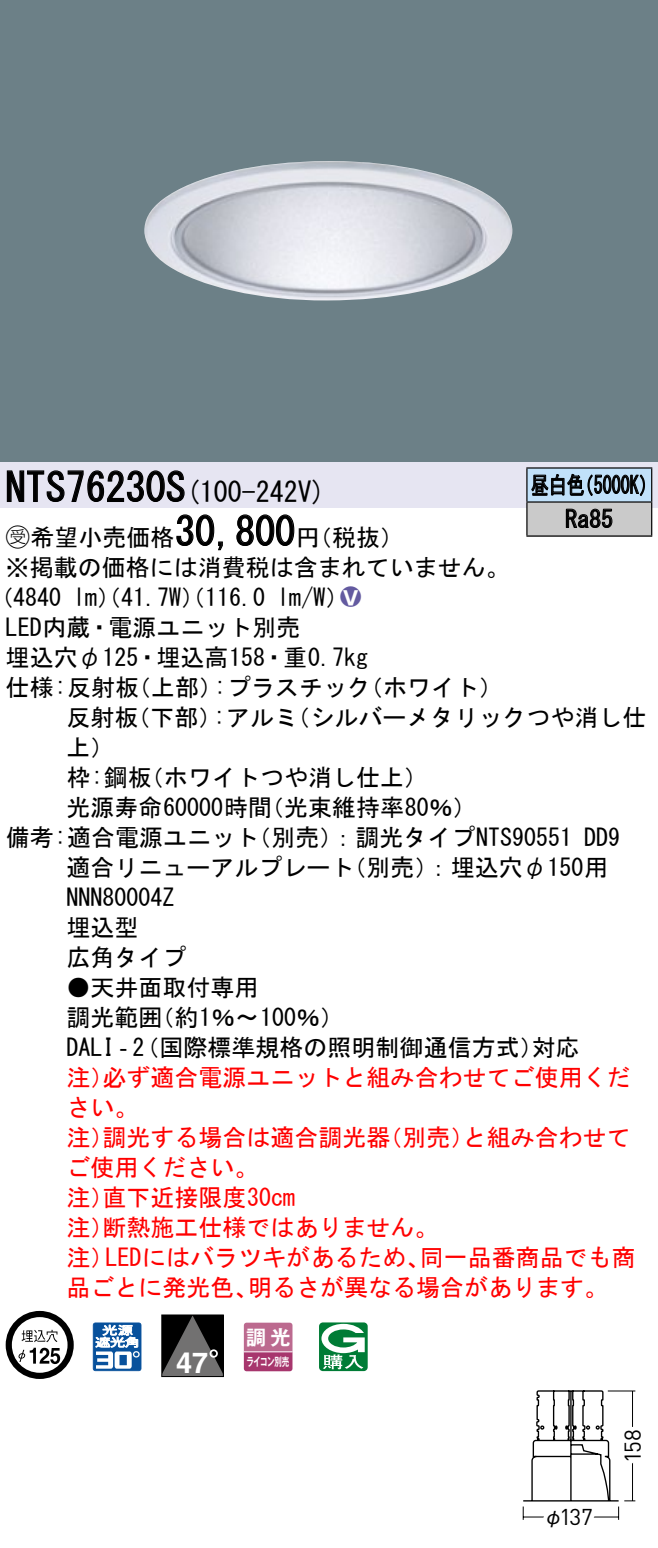
<style>
.page{position:relative;width:658px;height:1548px;background:#fff}
.page>*{position:absolute;margin:0;border:0;box-sizing:border-box;transform-origin:0 0}
.t1{font:40px "MS Gothic";color:#000}
.t2{font:700 28.8px "Helvetica LT Std";color:#fff}
.t3{font:28px "MS Gothic";color:#000}
.t4{font:24px/30px "MS Gothic";color:#000}
.t5{font:24px/30px "MS Gothic";color:#f00}
.t6{font:24px/34px "MS Gothic";color:#000;scale:.75 1}
.t7{font:24px "Ford Classification 1";color:#635aa0}
.t8{font:22.8px "DINOT";letter-spacing:-.045em;color:#000}
.t9{font:20px "Gothic MB101 Pro De Bold 90 pv RKSJ H";color:#fff}
.t10{font:20px "Gothic BBB Pro Medium 90 pv RKSJ H";color:#000}
.t11{font:11.6px "Gothic MB101 Pro De Bold 90 pv RKSJ H";letter-spacing:-.05em;color:#fff;scale:.65 1}
.s1{font-size:40px}
.s2{font-family:"Ford Classification 1"}
.s3{color:#fff}
</style>
<div class="page">
<div style="left:0;top:0;width:658px;height:462px;background:#6c8087"></div>
<img style="left:144px;top:161px;width:368px;height:140px">
<div style="left:0;top:462px;width:658px;height:45px;background:#e6e5f2"></div>
<svg style="left:6px;top:470px;width:179px;height:32px"></svg>
<svg style="left:176px;top:514px;width:47px;height:37px"></svg>
<svg style="left:236px;top:514px;width:59px;height:32px"></svg>
<svg style="left:6px;top:1311px;width:68px;height:68px"></svg>
<svg style="left:93px;top:1322px;width:48px;height:49px"></svg>
<svg style="left:163px;top:1317px;width:59px;height:58px;background:#3e3d3d"></svg>
<svg style="left:209px;top:1349px;width:9px;height:8px"></svg>
<div style="left:161px;top:1315px;width:63px;height:62px;border:1px solid #000"></div>
<svg style="left:244px;top:1322px;width:48px;height:49px;background:#b55984"></svg>
<hr style="left:244px;top:1351px;width:48px;height:1px;background:#fff">
<svg style="left:319px;top:1322px;width:48px;height:49px"></svg>
<div style="left:527px;top:468px;width:124px;height:34px;background:#c1e1fa"></div>
<div style="left:527px;top:502px;width:124px;height:34px;background:#cacaca"></div>
<hr style="left:526px;top:467px;width:126px;height:2px;background:#000">
<hr style="left:526px;top:468px;width:1px;height:33px;background:#000">
<hr style="left:651px;top:468px;width:1px;height:33px;background:#000">
<hr style="left:526px;top:501px;width:126px;height:2px;background:#000">
<hr style="left:526px;top:502px;width:1px;height:33px;background:#000">
<hr style="left:651px;top:502px;width:1px;height:33px;background:#000">
<hr style="left:526px;top:535px;width:126px;height:2px;background:#000">
<svg style="left:531px;top:473px;width:114px;height:23px"></svg>
<svg style="left:565px;top:508px;width:47px;height:20px"></svg>
<svg style="left:523px;top:1390px;width:113px;height:130px"></svg>
<h1 class="t1" style="left:6px;top:467px;width:162px">NTS76230</h1>
<p class="t3" style="left:166px;top:478px;width:161px">(<span class="s1">S</span> 100-242 (V</p>
<h1 class="t1" style="left:175px;top:511px;width:121px">30,800</h1>
<p class="t4" style="left:6px;top:522px;width:505px"><span class="s2">B</span>希望小売価格<br>※掲載の価格には消費税は含まれていません。</p>
<p class="t7" style="left:340px;top:585px;width:22px">2<span class="s3">8</span></p>
<p class="t4" style="left:296px;top:522px;width:109px">（円税抜(</p>
<p class="t4" style="left:277px;top:582px;width:73px">l m (W/</p>
<p class="t4" style="left:-11px;top:582px;width:74px">（4840</p>
<p class="t4" style="left:6px;top:612px;width:296px">LED内蔵・電源ユニット別売</p>
<p class="t4" style="left:6px;top:642px;width:364px">埋込穴φ125・埋込高158・重0.7kg</p>
<p class="t4" style="left:73px;top:582px;width:193px">lm）（41.7 ）（W 116.0</p>
<p class="t4" style="left:6px;top:672px;width:135px">仕様:反射板</p>
<p class="t4" style="left:127px;top:672px;width:97px">（上部）</p>
<p class="t4" style="left:214px;top:672px;width:158px">:プラスチック</p>
<p class="t4" style="left:359px;top:672px;width:145px">（ホワイト(</p>
<p class="t6" style="left:565px;top:468px;width:65px;text-indent:-34px">昼白色<br>Ra85</p>
<p class="t6" style="left:575px;top:468px;width:109px">（5000 (K</p>
<p class="t4" style="left:66px;top:702px;width:73px">反射板上(</p>
<p class="t4" style="left:126px;top:702px;width:97px">（下部）</p>
<p class="t4" style="left:213px;top:702px;width:86px">:アルミ</p>
<p class="t4" style="left:286px;top:702px;width:361px">（シルバーメタリックつや消し仕</p>
<p class="t4" style="left:66px;top:762px;width:87px">枠:鋼板</p>
<p class="t4" style="left:140px;top:762px;width:289px">（ホワイトつや消し仕上(</p>
<p class="t4" style="left:66px;top:792px;width:207px">光源寿命60000時間</p>
<p class="t4" style="left:260px;top:792px;width:218px">（光束維持率80％(</p>
<p class="t4" style="left:247px;top:822px;width:326px">（別売：）調光タイプNTS90551</p>
<p class="t4" style="left:6px;top:822px;width:255px">備考:適合電源ユニット</p>
<p class="t4" style="left:584px;top:822px;width:37px">DD9</p>
<p class="t4" style="left:66px;top:852px;width:290px">適合リニューアルプレート<br>NNN80004Z<br>埋込型<br>広角タイプ</p>
<p class="t4" style="left:150px;top:972px;width:195px;text-indent:-84px">●天井面取付専用<br>（約1％〜100％(</p>
<p class="t4" style="left:342px;top:852px;width:267px">（別売：）埋込穴φ150用</p>
<p class="t4" style="left:66px;top:1002px;width:98px">調光範囲</p>
<p class="t4" style="left:66px;top:1032px;width:479px">DALI‐（2 国際標準規格の照明制御通信方式）</p>
<p class="t5" style="left:102px;top:1062px;width:530px">必ず適合電源ユニットと組み合わせてご使用くだ</p>
<p class="t4" style="left:531px;top:1032px;width:49px">対応</p>
<p class="t5" style="left:66px;top:1062px;width:73px">注）さい。</p>
<p class="t5" style="left:102px;top:1122px;width:289px">調光する場合は適合調光器</p>
<p class="t5" style="left:378px;top:1122px;width:97px">（別売）</p>
<p class="t5" style="left:66px;top:1122px;width:49px">注）</p>
<p class="t5" style="left:66px;top:1152px;width:193px">ご使用ください。</p>
<p class="t5" style="left:102px;top:1182px;width:194px">直下近接限度30cm</p>
<p class="t5" style="left:102px;top:1182px;width:337px;text-indent:-36px">注）<br>断熱施工仕様ではありません。</p>
<p class="t5" style="left:66px;top:1212px;width:49px">注）</p>
<p class="t5" style="left:462px;top:1122px;width:169px">と組み合わせて</p>
<p class="t5" style="left:66px;top:1242px;width:49px">注）</p>
<p class="t5" style="left:105px;top:1242px;width:326px">LEDにはバラツキがあるため、</p>
<p class="t5" style="left:420px;top:1242px;width:217px">同一品番商品でも商</p>
<p class="t5" style="left:66px;top:1272px;width:193px">品ごとに発光色、</p>
<p class="t5" style="left:248px;top:1272px;width:362px">明るさが異なる場合があります。</p>
<p class="t2" style="left:176px;top:1345px;width:34px">47</p>
<p class="t9" style="left:246px;top:1320px;width:46px">調光</p>
<p class="t11" style="left:246px;top:1351px;width:67px">ライコン別売</p>
<p class="t8" style="left:559px;top:1501px;width:35px">137</p>
<p class="t10" style="left:543px;top:1500px;width:21px">φ</p>
<p class="t8" style="left:617px;top:1463px;width:35px;rotate:-90deg">158</p>
</div>
